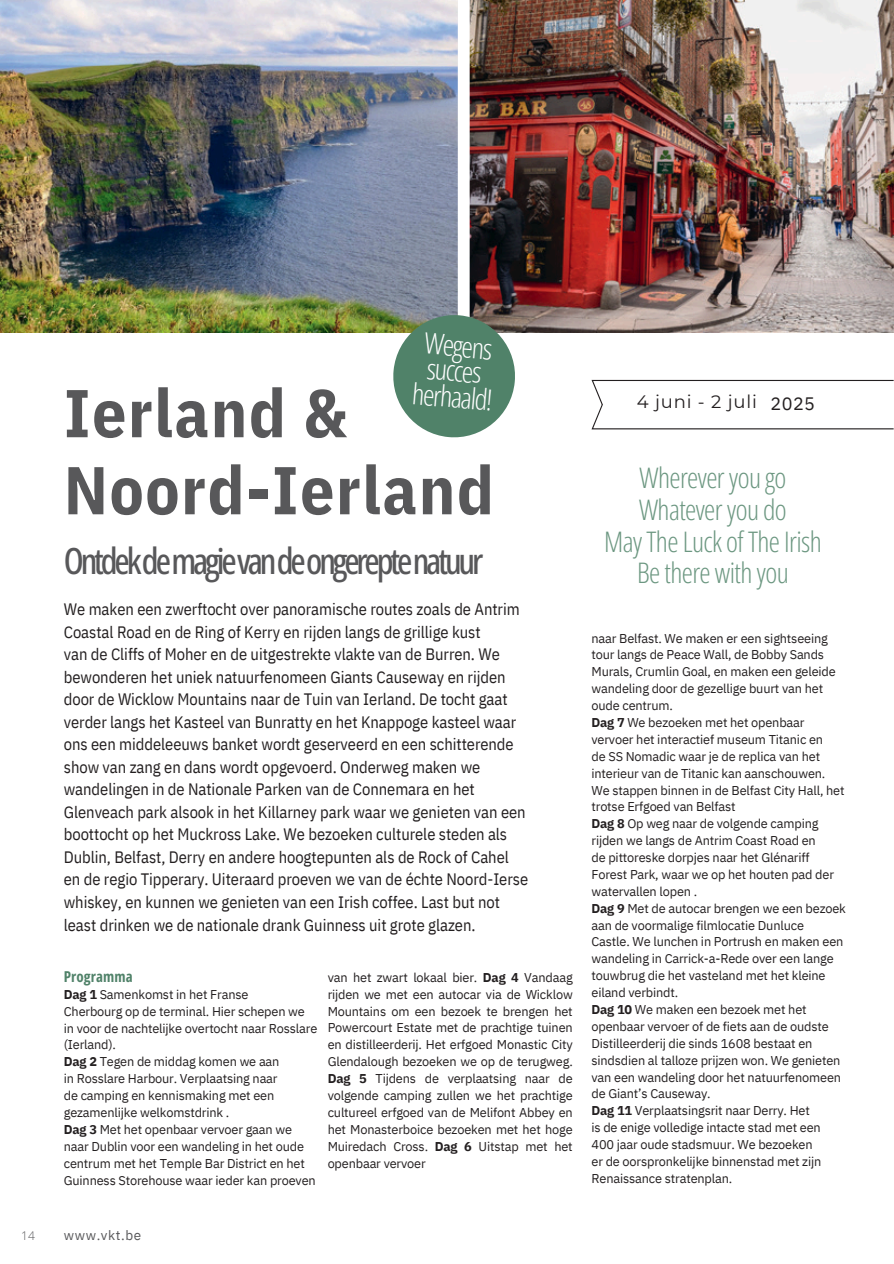
<style>
.page{position:relative;width:894px;height:1264px;background:#fff}
.page>*{position:absolute;margin:0;border:0;box-sizing:border-box;transform-origin:0 0}
.t1{font:700 67.5px "IBM Plex Sans Cond";letter-spacing:.02em;color:#58585a}
.t2{font:500 36px "Open Sans Condensed";letter-spacing:-.085em;color:#58585a}
.t3{font:300 28.8px/24.8px "Open Sans Condensed";color:#fff}
.t4{font:300 28.35px/31.5px "Open Sans Condensed";letter-spacing:-.02em;color:#6c9781;text-align:center}
.t5{font:18px "Montserrat";letter-spacing:.045em;color:#231f20}
.t6{font:18px "IBM Plex Sans";color:#231f20}
.t7{font:16.5px/22.5px "IBM Plex Sans Cond";letter-spacing:-.005em;color:#231f20}
.t8{font:700 15px "Open Sans Condensed";letter-spacing:.005em;color:#508269}
.t9{font:13.5px "IBM Plex Sans";letter-spacing:.045em;color:#58585a}
.t10{font:12.75px/16.8px "IBM Plex Sans";letter-spacing:-.015em;color:#231f20}
.t11{font:300 12px "Open Sans";color:#58585a}
.s1{font-weight:700}
</style>
<div class="page">
<svg style="left:591px;top:380px;width:302px;height:49px"></svg>
<img style="left:0;top:0;width:893px;height:332px">
<svg style="left:393px;top:315px;width:122px;height:122px;background:#6b927c"></svg>
<p class="t3" style="left:426px;top:330px;width:69px;rotate:5deg">Wegens succes</p>
<p class="t3" style="left:413px;top:380px;width:82px;rotate:5deg">herhaald!</p>
<h2 class="t1" style="left:64px;top:368px;width:285px">Ierland &amp;</h2>
<h3 class="t1" style="left:64px;top:445px;width:431px">Noord-Ierland</h3>
<h3 class="t2" style="left:64px;top:535px;width:421px">Ontdekdemagievandeongereptenatuur</h3>
<h4 class="t7" style="left:64px;top:598px;width:465px">We maken een zwerftocht over panoramische routes zoals de Antrim Coastal Road en de Ring of Kerry en rijden langs de grillige kust<br>van de Cliffs of Moher en de uitgestrekte vlakte van de Burren. We bewonderen het uniek natuurfenomeen Giants Causeway en rijden door de Wicklow Mountains naar de Tuin van Ierland. De tocht gaat verder langs het Kasteel van Bunratty en het Knappoge kasteel waar ons een middeleeuws banket wordt geserveerd en een schitterende show van zang en dans wordt opgevoerd. Onderweg maken we wandelingen in de Nationale Parken van de Connemara en het Glenveach park alsook in het Killarney park waar we genieten van een boottocht op het Muckross Lake. We bezoeken culturele steden als Dublin, Belfast, Derry en andere hoogtepunten als de Rock of Cahel en de regio Tipperary. Uiteraard proeven we van de échte Noord-Ierse whiskey, en kunnen we genieten van een Irish coffee. Last but not least drinken we de nationale drank Guinness uit grote glazen.</h4>
<p class="t8" style="left:64px;top:965px;width:70px">Programma</p>
<p class="t10" style="left:64px;top:985px;width:255px"><span class="s1">Dag 1</span> Samenkomst in het Franse<br>Cherbourg op de terminal. Hier schepen we in voor de nachtelijke overtocht naar Rosslare (Ierland).<br><span class="s1">Dag 2</span> Tegen de middag komen we aan<br>in Rosslare Harbour. Verplaatsing naar<br>de camping en kennismaking met een gezamenlijke welkomstdrink .<br><span class="s1">Dag 3</span> Met het openbaar vervoer gaan we naar Dublin voor een wandeling in het oude centrum met het Temple Bar District en het Guinness Storehouse waar ieder kan proeven</p>
<p class="t10" style="left:327px;top:968px;width:246px;text-align:justify">van het zwart lokaal bier. <span class="s1">Dag 4</span> Vandaag rijden we met een autocar via de Wicklow Mountains om een bezoek te brengen het Powercourt Estate met de prachtige tuinen en distilleerderij. Het erfgoed Monastic City Glendalough bezoeken we op de terugweg.<br><span class="s1">Dag 5</span> Tijdens de verplaatsing naar de volgende camping zullen we het prachtige cultureel erfgoed van de Melifont Abbey en het Monasterboice bezoeken met het hoge Muiredach Cross. <span class="s1">Dag 6</span> Uitstap met het openbaar vervoer</p>
<h3 class="t11" style="left:21px;top:1226px;width:15px">14</h3>
<h3 class="t9" style="left:64px;top:1225px;width:79px">www.vkt.be</h3>
<h1 class="t5" style="left:636px;top:390px;width:121px">4 juni - 2 juli</h1>
<h4 class="t6" style="left:770px;top:391px;width:46px">2025</h4>
<h4 class="t4" style="left:604px;top:461px;width:219px">Wherever you go<br>Whatever you do<br>May The Luck of The Irish<br>Be there with you</h4>
<p class="t10" style="left:591px;top:629px;width:256px">naar Belfast. We maken er een sightseeing tour langs de Peace Wall, de Bobby Sands Murals, Crumlin Goal, en maken een geleide wandeling door de gezellige buurt van het oude centrum.<br><span class="s1">Dag 7</span> We bezoeken met het openbaar vervoer het interactief museum Titanic en<br>de SS Nomadic waar je de replica van het interieur van de Titanic kan aanschouwen.<br>We stappen binnen in de Belfast City Hall, het trotse Erfgoed van Belfast<br><span class="s1">Dag 8</span> Op weg naar de volgende camping rijden we langs de Antrim Coast Road en<br>de pittoreske dorpjes naar het Glénariff Forest Park, waar we op het houten pad der watervallen lopen .<br><span class="s1">Dag 9</span> Met de autocar brengen we een bezoek aan de voormalige filmlocatie Dunluce<br>Castle. We lunchen in Portrush en maken een wandeling in Carrick-a-Rede over een lange touwbrug die het vasteland met het kleine eiland verbindt.<br><span class="s1">Dag 10</span> We maken een bezoek met het openbaar vervoer of de fiets aan de oudste Distilleerderij die sinds 1608 bestaat en sindsdien al talloze prijzen won. We genieten van een wandeling door het natuurfenomeen de Giant’s Causeway.<br><span class="s1">Dag 11</span> Verplaatsingsrit naar Derry. Het<br>is de enige volledige intacte stad met een 400 jaar oude stadsmuur. We bezoeken<br>er de oorspronkelijke binnenstad met zijn Renaissance stratenplan.</p>
</div>
